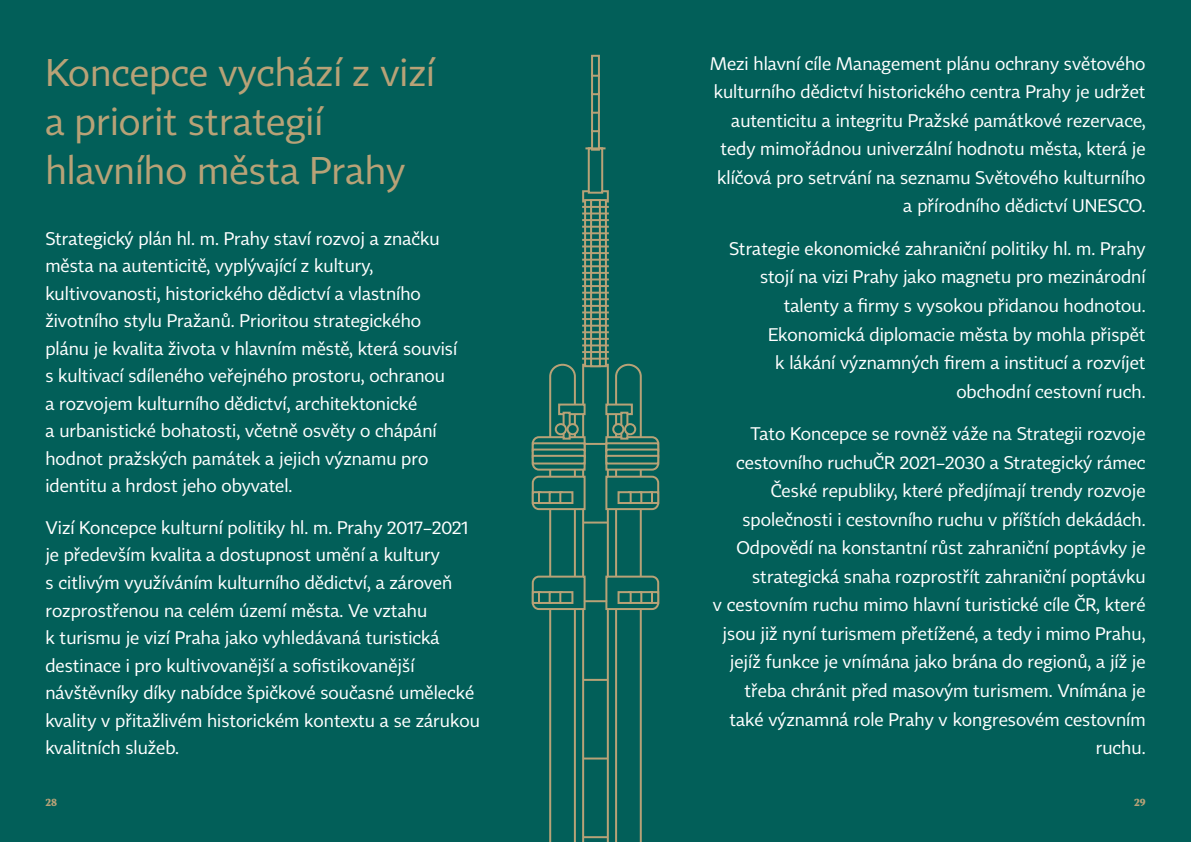
<style>
.page{position:relative;width:1191px;height:842px;background:#025f59}
.page>*{position:absolute;margin:0;border:0;box-sizing:border-box;transform-origin:0 0}
.bullets1{font:38px "Tabac Sans";color:#b8a277}
.ramectest{font:18px/28.5px "Tabac Sans";color:#fff;text-align:right}
.t1{font:700 condensed 10.5px "Tabac G3";color:#b8a277}
</style>
<div class="page">
<div style="left:582px;top:190px;width:27px;height:12px;background:#025f59;border:2px solid #b8a277"></div>
<div style="left:588px;top:147px;width:15px;height:47px;background:#025f59;border:2px solid #b8a277"></div>
<svg style="left:584px;top:199px;width:23px;height:164px"></svg>
<svg style="left:590px;top:199px;width:11px;height:164px"></svg>
<div style="left:591px;top:129px;width:9px;height:22px;background:#025f59;border:2px solid #b8a277"></div>
<div style="left:591px;top:110px;width:9px;height:22px;background:#025f59;border:2px solid #b8a277"></div>
<div style="left:591px;top:92px;width:9px;height:22px;background:#025f59;border:2px solid #b8a277"></div>
<div style="left:591px;top:73px;width:9px;height:22px;background:#025f59;border:2px solid #b8a277"></div>
<div style="left:591px;top:55px;width:9px;height:22px;background:#025f59;border:2px solid #b8a277"></div>
<hr style="left:583px;top:358px;width:25px;height:2px;background:#b8a277">
<hr style="left:583px;top:351px;width:25px;height:2px;background:#b8a277">
<hr style="left:583px;top:344px;width:25px;height:2px;background:#b8a277">
<hr style="left:583px;top:338px;width:25px;height:2px;background:#b8a277">
<hr style="left:583px;top:331px;width:25px;height:2px;background:#b8a277">
<hr style="left:583px;top:325px;width:25px;height:2px;background:#b8a277">
<hr style="left:583px;top:318px;width:25px;height:2px;background:#b8a277">
<hr style="left:583px;top:311px;width:25px;height:2px;background:#b8a277">
<hr style="left:583px;top:305px;width:25px;height:2px;background:#b8a277">
<hr style="left:583px;top:298px;width:25px;height:2px;background:#b8a277">
<hr style="left:583px;top:292px;width:25px;height:2px;background:#b8a277">
<hr style="left:583px;top:285px;width:25px;height:2px;background:#b8a277">
<hr style="left:583px;top:278px;width:25px;height:2px;background:#b8a277">
<hr style="left:583px;top:272px;width:25px;height:2px;background:#b8a277">
<hr style="left:583px;top:265px;width:25px;height:2px;background:#b8a277">
<hr style="left:583px;top:259px;width:25px;height:2px;background:#b8a277">
<hr style="left:583px;top:252px;width:25px;height:2px;background:#b8a277">
<hr style="left:583px;top:245px;width:25px;height:2px;background:#b8a277">
<hr style="left:583px;top:239px;width:25px;height:2px;background:#b8a277">
<hr style="left:583px;top:232px;width:25px;height:2px;background:#b8a277">
<hr style="left:583px;top:226px;width:25px;height:2px;background:#b8a277">
<hr style="left:583px;top:219px;width:25px;height:2px;background:#b8a277">
<hr style="left:583px;top:212px;width:25px;height:2px;background:#b8a277">
<hr style="left:583px;top:206px;width:25px;height:2px;background:#b8a277">
<svg style="left:586px;top:147px;width:18px;height:2px"></svg>
<svg style="left:531px;top:363px;width:129px;height:479px"></svg>
<div style="left:649px;top:591px;width:10px;height:13px;background:#025f59;border:2px solid #b8a277"></div>
<div style="left:639px;top:591px;width:14px;height:13px;background:#025f59;border:2px solid #b8a277"></div>
<div style="left:628px;top:591px;width:14px;height:13px;background:#025f59;border:2px solid #b8a277"></div>
<div style="left:617px;top:591px;width:14px;height:13px;background:#025f59;border:2px solid #b8a277"></div>
<hr style="left:584px;top:443px;width:23px;height:2px;background:#b8a277">
<hr style="left:584px;top:522px;width:23px;height:2px;background:#b8a277">
<hr style="left:584px;top:600px;width:23px;height:2px;background:#b8a277">
<hr style="left:584px;top:679px;width:23px;height:2px;background:#b8a277">
<hr style="left:584px;top:757px;width:23px;height:2px;background:#b8a277">
<hr style="left:584px;top:836px;width:23px;height:2px;background:#b8a277">
<div style="left:558px;top:404px;width:27px;height:11px;background:#025f59;border:2px solid #b8a277"></div>
<svg style="left:562px;top:412px;width:8px;height:28px"></svg>
<div style="left:605px;top:404px;width:28px;height:11px;background:#025f59;border:2px solid #b8a277"></div>
<svg style="left:620px;top:412px;width:8px;height:28px"></svg>
<div style="left:556px;top:424px;width:10px;height:10px;background:#025f59;border-radius:50%"></div>
<div style="left:555px;top:423px;width:12px;height:12px;border:2px solid #b8a277;border-radius:50%"></div>
<div style="left:567px;top:424px;width:11px;height:10px;background:#025f59;border-radius:50%"></div>
<div style="left:566px;top:423px;width:13px;height:12px;border:2px solid #b8a277;border-radius:50%"></div>
<div style="left:613px;top:424px;width:10px;height:10px;background:#025f59;border-radius:50%"></div>
<div style="left:612px;top:423px;width:12px;height:12px;border:2px solid #b8a277;border-radius:50%"></div>
<div style="left:625px;top:424px;width:10px;height:10px;background:#025f59;border-radius:50%"></div>
<div style="left:624px;top:423px;width:12px;height:12px;border:2px solid #b8a277;border-radius:50%"></div>
<p class="bullets1" style="left:45px;top:49px;width:391px">Koncepce vychází z vizí</p>
<p class="bullets1" style="left:45px;top:98px;width:279px">a priorit strategií</p>
<p class="bullets1" style="left:45px;top:148px;width:361px">hlavního města Prahy</p>
<p class="ramectest" style="left:45px;top:225px;width:413px;line-height:27.5px;text-align:left">Strategický plán hl. m. Prahy staví rozvoj a značku města na autenticitě, vyplývající z kultury, kultivovanosti, historického dědictví a vlastního životního stylu Pražanů. Prioritou strategického plánu je kvalita života v hlavním městě, která souvisí s kultivací sdíleného veřejného prostoru, ochranou a rozvojem kulturního dědictví, architektonické<br>a urbanistické bohatosti, včetně osvěty o chápání hodnot pražských památek a jejich významu pro identitu a hrdost jeho obyvatel.</p>
<p class="ramectest" style="left:45px;top:514px;width:436px;line-height:27.5px;text-align:left">Vizí Koncepce kulturní politiky hl. m. Prahy 2017–2021 je především kvalita a dostupnost umění a kultury<br>s citlivým využíváním kulturního dědictví, a zároveň rozprostřenou na celém území města. Ve vztahu<br>k turismu je vizí Praha jako vyhledávaná turistická destinace i pro kultivovanější a sofistikovanější návštěvníky díky nabídce špičkové současné umělecké kvality v přitažlivém historickém kontextu a se zárukou kvalitních služeb.</p>
<p class="ramectest" style="left:709px;top:49px;width:437px">Mezi hlavní cíle Management plánu ochrany světového kulturního dědictví historického centra Prahy je udržet autenticitu a integritu Pražské památkové rezervace, tedy mimořádnou univerzální hodnotu města, která je klíčová pro setrvání na seznamu Světového kulturního a přírodního dědictví UNESCO.</p>
<p class="ramectest" style="left:729px;top:234px;width:418px">Strategie ekonomické zahraniční politiky hl. m. Prahy stojí na vizi Prahy jako magnetu pro mezinárodní talenty a firmy s vysokou přidanou hodnotou.<br>Ekonomická diplomacie města by mohla přispět<br>k lákání významných firem a institucí a rozvíjet obchodní cestovní ruch.</p>
<p class="ramectest" style="left:713px;top:420px;width:434px">Tato Koncepce se rovněž váže na Strategii rozvoje cestovního ruchuČR 2021–2030 a Strategický rámec České republiky, které předjímají trendy rozvoje společnosti i cestovního ruchu v příštích dekádách.<br>Odpovědí na konstantní růst zahraniční poptávky je strategická snaha rozprostřít zahraniční poptávku<br>v cestovním ruchu mimo hlavní turistické cíle ČR, které jsou již nyní turismem přetížené, a tedy i mimo Prahu, jejíž funkce je vnímána jako brána do regionů, a jíž je třeba chránit před masovým turismem. Vnímána je také významná role Prahy v kongresovém cestovním ruchu.</p>
<p class="t1" style="left:45px;top:795px;width:13px">28</p>
<p class="t1" style="left:1134px;top:795px;width:13px">29</p>
</div>
